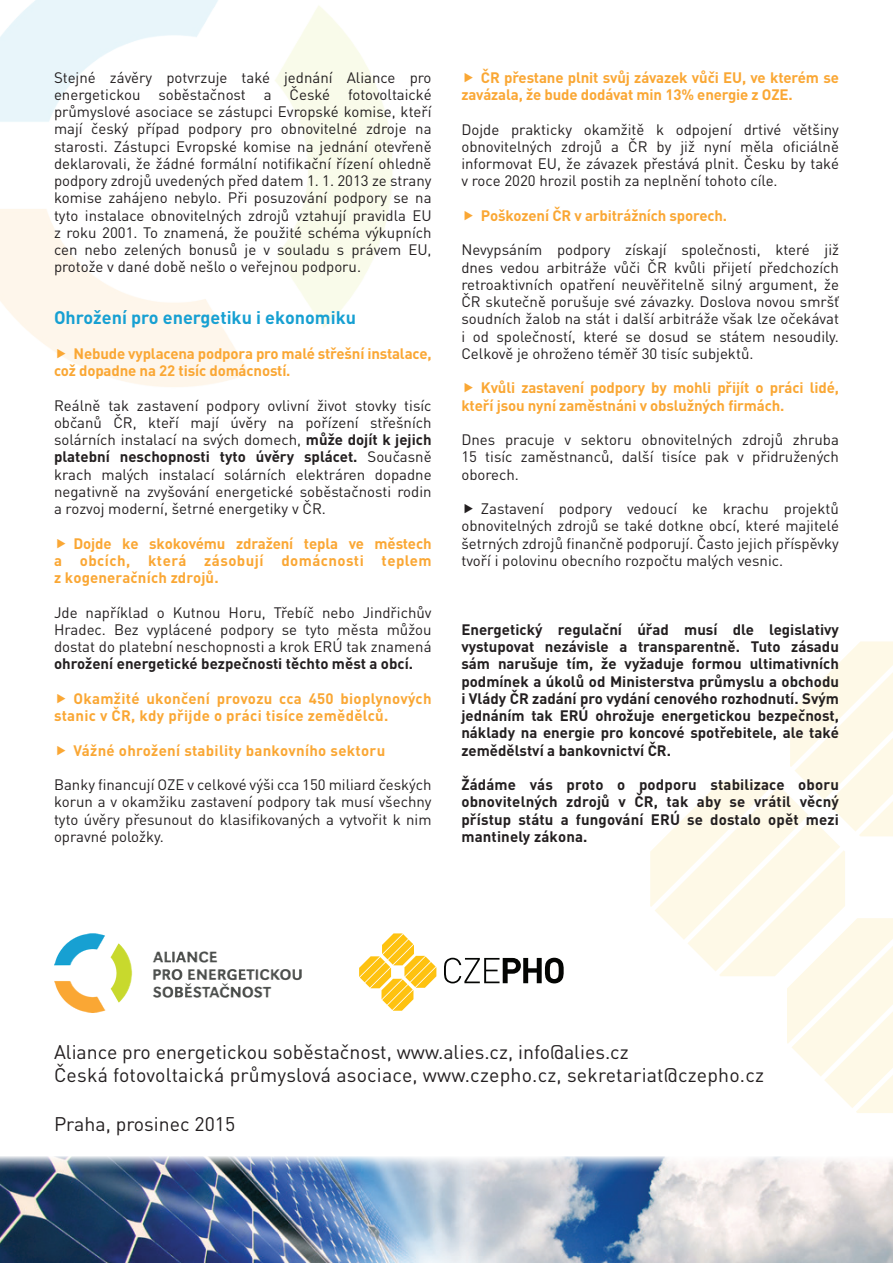
<style>
.page{position:relative;width:893px;height:1263px;background:#fff}
.page>*{position:absolute;margin:0;border:0;box-sizing:border-box;transform-origin:0 0}
.t1{font:19.5px/23.4px "DIN Pro";color:#231f20}
.t2{font:700 18px "DIN Pro";color:#17a0d2}
.t3{font:15px/17.2px "DIN Pro";color:#231f20;text-align:justify}
.t4{font:700 15px/17.2px "DIN Pro";color:#231f20;text-align:justify}
.t5{font:700 15px/17.2px "DIN Pro";letter-spacing:-.01em;color:#faa734}
.t6{font:700 15px/17.2px "DIN Pro";letter-spacing:.02em;color:#faa734}
.s1{font-weight:700}
</style>
<div class="page">
<svg style="left:650px;top:641px;width:243px;height:472px"></svg>
<svg style="left:359px;top:933px;width:77px;height:78px"></svg>
<svg style="left:444px;top:958px;width:120px;height:25px"></svg>
<img style="left:54px;top:933px;width:248px;height:79px">
<img style="left:0;top:1157px;width:893px;height:106px">
<svg style="left:57px;top:348px;width:8px;height:10px"></svg>
<p class="t3" style="left:54px;top:68px;width:379px">Stejné závěry potvrzuje také jednání Aliance pro energetickou soběstačnost a České fotovoltaické průmyslové asociace se zástupci Evropské komise, kteří mají český případ podpory pro obnovitelné zdroje na starosti. Zástupci Evropské komise na jednání otevřeně deklarovali, že žádné formální notifikační řízení ohledně podpory zdrojů uvedených před datem 1. 1. 2013 ze strany komise zahájeno nebylo. Při posuzování podpory se na tyto instalace obnovitelných zdrojů vztahují pravidla EU z roku 2001. To znamená, že použité schéma výkupních cen nebo zelených bonusů je v souladu s právem EU, protože v dané době nešlo o veřejnou podporu.</p>
<p class="t2" style="left:54px;top:305px;width:304px">Ohrožení pro energetiku i ekonomiku</p>
<p class="t5" style="left:54px;top:344px;width:379px;text-indent:20px">Nebude vyplacena podpora pro malé střešní instalace, což dopadne na 22 tisíc domácností.</p>
<p class="t3" style="left:54px;top:396px;width:379px">Reálně tak zastavení podpory ovlivní život stovky tisíc občanů ČR, kteří mají úvěry na pořízení střešních solárních instalací na svých domech, <span class="s1">může dojít k jejich platební neschopnosti tyto úvěry splácet.</span> Současně krach malých instalací solárních elektráren dopadne negativně na zvyšování energetické soběstačnosti rodin a rozvoj moderní, šetrné energetiky v ČR.</p>
<p class="t5" style="left:54px;top:534px;width:379px;text-align:justify;text-indent:20px">Dojde ke skokovému zdražení tepla ve městech a obcích, která zásobují domácnosti teplem z kogeneračních zdrojů.</p>
<p class="t3" style="left:54px;top:603px;width:379px">Jde například o Kutnou Horu, Třebíč nebo Jindřichův Hradec. Bez vyplácené podpory se tyto města můžou dostat do platební neschopnosti a krok ERÚ tak znamená</p>
<p class="t4" style="left:54px;top:655px;width:361px">ohrožení energetické bezpečnosti těchto měst a obcí.</p>
<p class="t6" style="left:54px;top:689px;width:379px;text-indent:20px">Okamžité ukončení provozu cca 450 bioplynových stanic v ČR, kdy přijde o práci tisíce zemědělců.</p>
<p class="t6" style="left:74px;top:741px;width:313px">Vážné ohrožení stability bankovního sektoru</p>
<p class="t3" style="left:54px;top:775px;width:379px">Banky financují OZE v celkové výši cca 150 miliard českých korun a v okamžiku zastavení podpory tak musí všechny tyto úvěry přesunout do klasifikovaných a vytvořit k nim opravné položky.</p>
<p class="t5" style="left:461px;top:68px;width:379px;text-indent:20px">ČR přestane plnit svůj závazek vůči EU, ve kterém se zavázala, že bude dodávat min 13% energie z OZE.</p>
<p class="t3" style="left:461px;top:120px;width:379px">Dojde prakticky okamžitě k odpojení drtivé většiny obnovitelných zdrojů a ČR by již nyní měla oficiálně informovat EU, že závazek přestává plnit. Česku by také v roce 2020 hrozil postih za neplnění tohoto cíle.</p>
<p class="t5" style="left:481px;top:206px;width:248px">Poškození ČR v arbitrážních sporech.</p>
<p class="t3" style="left:461px;top:241px;width:379px">Nevypsáním podpory získají společnosti, které již dnes vedou arbitráže vůči ČR kvůli přijetí předchozích retroaktivních opatření neuvěřitelně silný argument, že ČR skutečně porušuje své závazky. Doslova novou smršť soudních žalob na stát i další arbitráže však lze očekávat i od společností, které se dosud se státem nesoudily.<br>Celkově je ohroženo téměř 30 tisíc subjektů.</p>
<p class="t5" style="left:461px;top:379px;width:379px;text-indent:20px">Kvůli zastavení podpory by mohli přijít o práci lidé, kteří jsou nyní zaměstnáni v obslužných firmách.</p>
<p class="t3" style="left:461px;top:430px;width:379px">Dnes pracuje v sektoru obnovitelných zdrojů zhruba 15 tisíc zaměstnanců, další tisíce pak v přidružených oborech.</p>
<p class="t3" style="left:461px;top:499px;width:379px;text-indent:20px">Zastavení podpory vedoucí ke krachu projektů obnovitelných zdrojů se také dotkne obcí, které majitelé šetrných zdrojů finančně podporují. Často jejich příspěvky tvoří i polovinu obecního rozpočtu malých vesnic.</p>
<p class="t4" style="left:461px;top:620px;width:379px">Energetický regulační úřad musí dle legislativy vystupovat nezávisle a transparentně. Tuto zásadu sám narušuje tím, že vyžaduje formou ultimativních podmínek a úkolů od Ministerstva průmyslu a obchodu i Vlády ČR zadání pro vydání cenového rozhodnutí. Svým jednáním tak ERÚ ohrožuje energetickou bezpečnost, náklady na energie pro koncové spotřebitele, ale také zemědělství a bankovnictví ČR.</p>
<p class="t4" style="left:461px;top:775px;width:379px">Žádáme vás proto o podporu stabilizace oboru obnovitelných zdrojů v ČR, tak aby se vrátil věcný přístup státu a fungování ERÚ se dostalo opět mezi mantinely zákona.</p>
<h1 class="t1" style="left:54px;top:1039px;width:712px">Aliance pro energetickou soběstačnost, www.alies.cz, info@alies.cz<br>Česká fotovoltaická průmyslová asociace, www.czepho.cz, sekretariat@czepho.cz</h1>
<h1 class="t1" style="left:54px;top:1111px;width:183px">Praha, prosinec 2015</h1>
</div>
